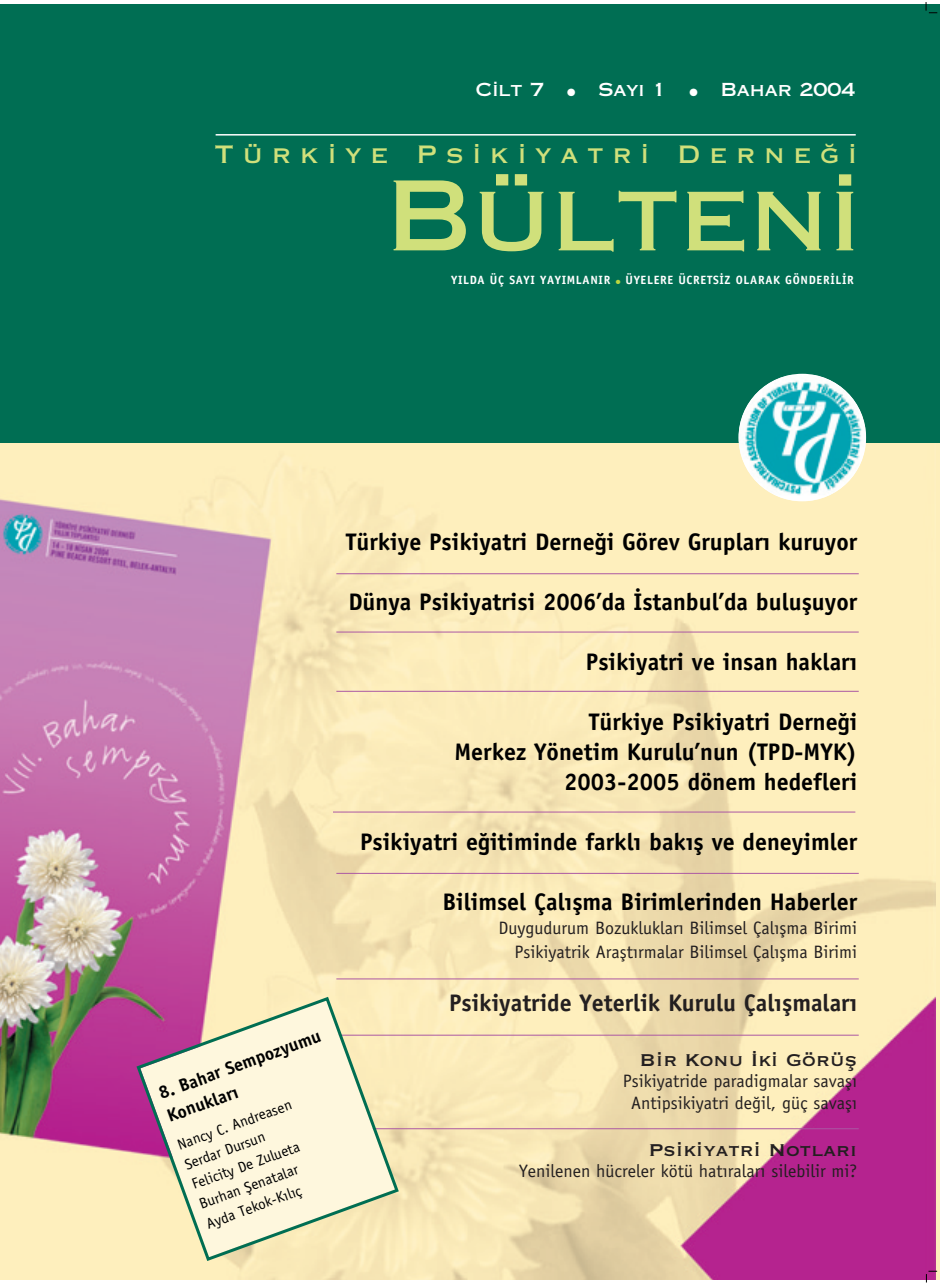
<style>
.page{position:relative;width:951px;height:1284px;background:#fff}
.page>*{position:absolute;margin:0;border:0;box-sizing:border-box;transform-origin:0 0}
.t1{font:96px "Copperplate Gothic Thi One AB";color:#d0e07b}
.t2{font:700 24px/30px "Officina Sans";color:#000;text-align:right}
.t3{font:700 24px "Officina Sans";color:#231f20}
.t4{font:24px "Copperplate Gothic Thi One AB";letter-spacing:.39em;color:#d0e07b}
.t5{font:22.5px "Copperplate Gothic Thi One BC";color:#231f20}
.t6{font:18px/24px "Officina Sans";color:#231f20;text-align:right}
.t7{font:700 18px/24px "Officina Sans";color:#000}
.t8{font:18px "Copperplate Gothic Thi One AB";color:#fff}
.t9{font:15px/21px "Officina Sans";color:#000}
.t10{font:700 12px "Officina Sans";letter-spacing:.055em;color:#fff}
.s1{color:#bcd63f}
</style>
<div class="page">
<div style="left:0;top:4px;width:940px;height:443px;background:#006e53"></div>
<img style="left:0;top:444px;width:935px;height:836px">
<hr style="left:216px;top:134px;width:640px;height:2px;background:#fff">
<svg style="left:926px;top:1271px;width:11px;height:11px"></svg>
<svg style="left:926px;top:2px;width:11px;height:11px"></svg>
<img style="left:739px;top:375px;width:127px;height:126px">
<hr style="left:336px;top:573px;width:523px;height:1px;background:#ab58a3">
<hr style="left:336px;top:632px;width:523px;height:1px;background:#ab58a3">
<hr style="left:336px;top:691px;width:523px;height:1px;background:#ab58a3">
<hr style="left:333px;top:812px;width:522px;height:1px;background:#ab58a3">
<hr style="left:336px;top:873px;width:523px;height:1px;background:#ab58a3">
<hr style="left:336px;top:979px;width:523px;height:1px;background:#ab58a3">
<hr style="left:336px;top:1035px;width:523px;height:1px;background:#ab58a3">
<hr style="left:336px;top:1128px;width:523px;height:1px;background:#ab58a3">
<svg style="left:135px;top:995px;width:266px;height:268px;background:#eedec6"></svg>
<p class="t8" style="left:475px;top:79px;width:70px">Cilt 7</p>
<p class="t8" style="left:567px;top:79px;width:101px">● Say› 1</p>
<p class="t8" style="left:689px;top:79px;width:168px">● Bahar 2004</p>
<p class="t4" style="left:215px;top:141px;width:643px">Türkiye Psikiyatri Derne¤i</p>
<h1 class="t1" style="left:386px;top:161px;width:476px">Bülteni</h1>
<p class="t10" style="left:451px;top:275px;width:404px">YILDA ÜÇ SAYI YAYIMLANIR <span class="s1">●</span> ÜYELERE ÜCRETS‹Z OLARAK GÖNDER‹L‹R</p>
<p class="t7" style="left:156px;top:1084px;width:173px;rotate:-20deg">8. Bahar Sempozyumu<br>Konuklar›</p>
<p class="t9" style="left:175px;top:1136px;width:122px;rotate:-20deg">Nancy C. Andreasen<br>Serdar Dursun<br>Felicity De Zulueta<br>Burhan fi enatalar<br>Ayda Tekok-K›l›ç</p>
<p class="t2" style="left:346px;top:528px;width:513px">Türkiye Psikiyatri Derne¤i Görev Gruplar› kuruyor</p>
<p class="t2" style="left:348px;top:588px;width:510px">Dünya Psikiyatrisi 2006’da ‹stanbul’da bulufluyor</p>
<p class="t2" style="left:586px;top:648px;width:273px">Psikiyatri ve insan haklar›</p>
<p class="t2" style="left:454px;top:708px;width:404px">Türkiye Psikiyatri Derne¤i<br>Merkez Yönetim Kurulu’nun (TPD-MYK)<br>2003-2005 dönem hedefleri</p>
<p class="t2" style="left:360px;top:828px;width:499px">Psikiyatri e¤itiminde farkl› bak›fl ve deneyimler</p>
<p class="t2" style="left:442px;top:888px;width:416px">Bilimsel Çal›flma Birimlerinden Haberler</p>
<p class="t6" style="left:499px;top:918px;width:360px">Duygudurum Bozukluklar› Bilimsel Çal›flma Birimi<br>Psikiyatrik Araflt›rmalar Bilimsel Çal›flma Birimi</p>
<p class="t3" style="left:449px;top:994px;width:410px">Psikiyatride Yeterlik Kurulu Çal›flmalar›</p>
<p class="t5" style="left:640px;top:1045px;width:219px">Bir Konu ‹ki Görüfl</p>
<p class="t6" style="left:623px;top:1071px;width:236px;line-height:22.5px;text-align:center">Psikiyatride paradigmalar savafl›<br>Antipsikiyatri de¤il, güç savafl›</p>
<p class="t5" style="left:648px;top:1135px;width:210px">Psikiyatri Notlar›</p>
<p class="t6" style="left:519px;top:1161px;width:340px">Yenilenen hücreler kötü hat›ralar› silebilir mi?</p>
</div>
